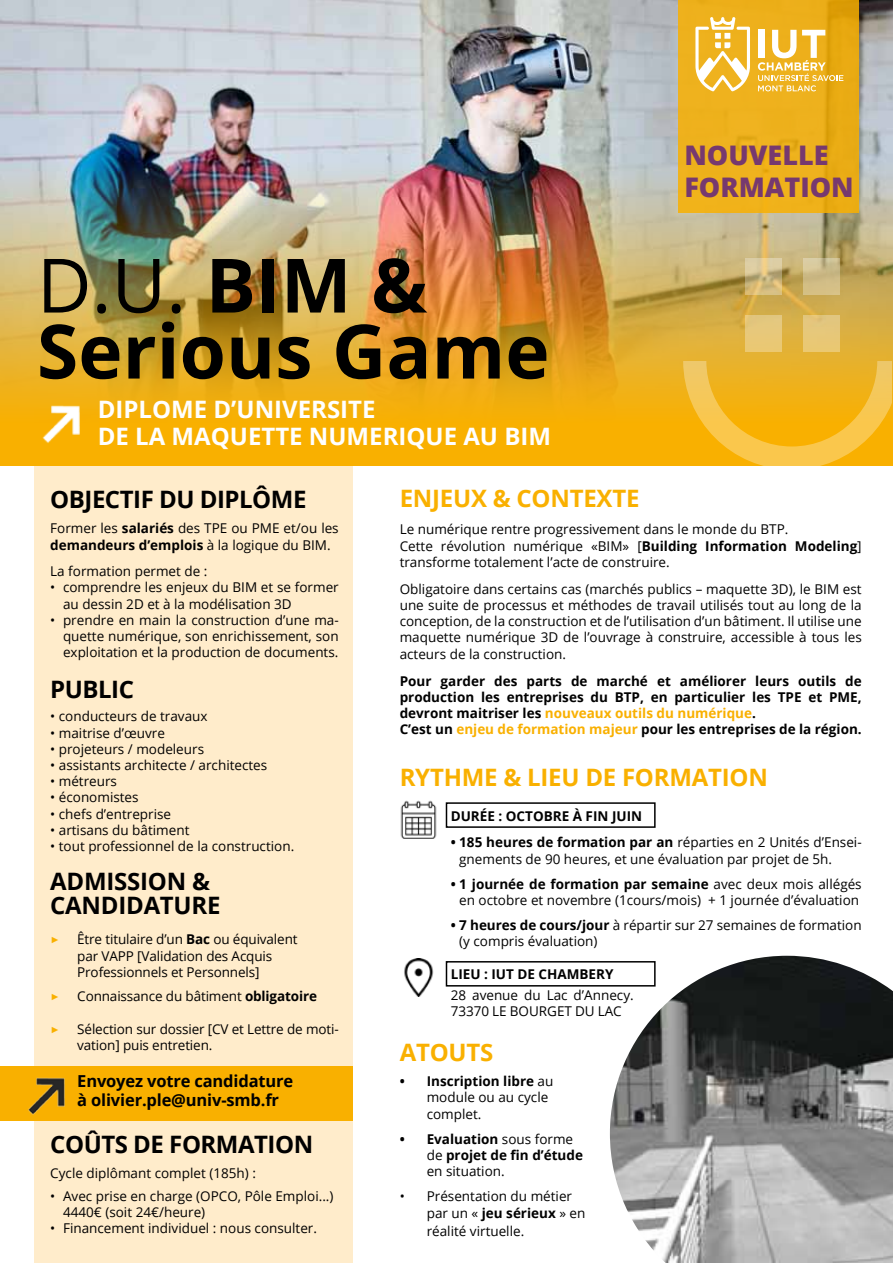
<style>
.page{position:relative;width:893px;height:1263px;background:#fff}
.page>*{position:absolute;margin:0;border:0;box-sizing:border-box;transform-origin:0 0}
.t1{font:700 75px/66px "Open Sans";color:#000}
.t2{font:800 27px/32.4px "Open Sans";color:#76396f}
.t3{font:700 24px "Open Sans";letter-spacing:-.02em;color:#000}
.t4{font:700 24px/27px "Open Sans";color:#fff}
.t5{font:700 24px "Open Sans";letter-spacing:-.01em;color:#f9b000}
.t6{font:700 16.5px/19.8px "Open Sans";letter-spacing:-.01em;color:#000}
.t7{font:13.5px/16.2px "Open Sans";color:#000}
.t8{font:700 13.5px/16.2px "Open Sans";color:#000}
.s1{font-weight:400}
.s2{font-weight:700}
.s3{font-family:"Montserrat";font-size:15px;color:#f9b000}
.s4{font-family:"Montserrat";font-weight:400;font-size:15px;color:#f9b000}
.s5{color:#f9b000}
</style>
<div class="page">
<img style="left:610px;top:956px;width:283px;height:307px">
<img style="left:400px;top:800px;width:46px;height:39px">
<img style="left:404px;top:959px;width:30px;height:37px">
<div style="left:34px;top:410px;width:319px;height:853px;background:#ffeccb"></div>
<div style="left:0;top:1066px;width:353px;height:54px;background:#f9b000"></div>
<img style="left:21px;top:1077px;width:59px;height:44px">
<div style="left:446px;top:802px;width:210px;height:26px;border:2px solid #000"></div>
<div style="left:446px;top:961px;width:210px;height:25px;border:2px solid #000"></div>
<img style="left:0;top:0;width:893px;height:94px">
<img style="left:0;top:94px;width:893px;height:371px">
<svg style="left:683px;top:361px;width:208px;height:105px"></svg>
<svg style="left:745px;top:258px;width:37px;height:36px"></svg>
<svg style="left:803px;top:258px;width:36px;height:36px"></svg>
<div style="left:803px;top:316px;width:36px;height:36px;background:#e7c778"></div>
<div style="left:745px;top:316px;width:37px;height:36px;background:#e7c879"></div>
<div style="left:678px;top:0;width:181px;height:213px;background:#eeb11b"></div>
<svg style="left:695px;top:17px;width:55px;height:74px"></svg>
<svg style="left:758px;top:30px;width:85px;height:61px"></svg>
<img style="left:36px;top:393px;width:59px;height:68px">
<h1 class="t1" style="left:37px;top:250px;width:514px"><span class="s1">D.U.</span> BIM &amp;<br>Serious Game</h1>
<h3 class="t4" style="left:98px;top:395px;width:455px">DIPLOME D’UNIVERSITE<br>DE LA MAQUETTE NUMERIQUE AU BIM</h3>
<h2 class="t2" style="left:684px;top:137px;width:171px">NOUVELLE<br>FORMATION</h2>
<h3 class="t3" style="left:50px;top:482px;width:31px">Objecti</h3>
<h3 class="t3" style="left:141px;top:482px;width:148px">f du diplôme</h3>
<p class="t7" style="left:50px;top:520px;width:290px">Former les <span class="s2">salariés</span> des TPE ou PME et/ou les <span class="s2">demandeurs d’emplois</span> à la logique du BIM.</p>
<p class="t7" style="left:50px;top:563px;width:159px">La formation permet de :</p>
<p class="t7" style="left:63px;top:579px;width:277px;text-indent:-13px">• comprendre les enjeux du BIM et se former au dessin 2D et à la modélisation 3D</p>
<p class="t7" style="left:63px;top:611px;width:277px;text-align:justify;text-indent:-13px">• prendre en main la construction d’une ma&shy;quette numérique, son enrichissement, son exploitation et la production de documents.</p>
<h3 class="t3" style="left:50px;top:672px;width:29px">Public</h3>
<p class="t7" style="left:50px;top:708px;width:159px">• conducteurs de travaux</p>
<p class="t7" style="left:50px;top:724px;width:116px">• maitrise d’œuvre</p>
<p class="t7" style="left:50px;top:740px;width:155px">• projeteurs / modeleurs</p>
<p class="t7" style="left:50px;top:757px;width:219px">• assistants architecte / architectes</p>
<p class="t7" style="left:50px;top:773px;width:68px">• métreurs</p>
<p class="t7" style="left:50px;top:789px;width:90px">• économistes</p>
<p class="t7" style="left:50px;top:805px;width:122px">• chefs d’entreprise</p>
<p class="t7" style="left:50px;top:821px;width:141px">• artisans du bâtiment</p>
<p class="t7" style="left:50px;top:838px;width:245px">• tout professionnel de la construction.</p>
<h3 class="t3" style="left:50px;top:865px;width:49px">admission</h3>
<h3 class="t3" style="left:192px;top:865px;width:19px">&amp;</h3>
<h3 class="t3" style="left:50px;top:889px;width:126px">can di dature</h3>
<p class="t7" style="left:77px;top:931px;width:222px;text-indent:-27px"><span class="s3">▶</span> Être titulaire d’un <span class="s2">Bac</span> ou équivalent par VAPP [Validation des Acquis<br>Professionnels et Personnels]</p>
<p class="t7" style="left:50px;top:987px;width:268px"><span class="s3">▶</span> Connaissance du bâtiment <span class="s2">obligatoire</span></p>
<p class="t7" style="left:77px;top:1020px;width:263px;text-indent:-27px"><span class="s3">▶</span> Sélection sur dossier [CV et Lettre de moti&shy;vation] puis entretien.</p>
<p class="t6" style="left:77px;top:1070px;width:217px;text-indent:-27px"><span class="s4">▶</span> Envoyez votre candidature à olivier.ple@univ-smb.fr</p>
<h3 class="t3" style="left:50px;top:1127px;width:151px">Co ûts de form</h3>
<h3 class="t3" style="left:238px;top:1127px;width:32px">ation</h3>
<p class="t7" style="left:50px;top:1165px;width:207px">Cycle diplômant complet (185h) :</p>
<p class="t7" style="left:63px;top:1187px;width:272px;text-indent:-13px">• Avec prise en charge (OPCO, Pôle Emploi...)<br>4440€ (soit 24€/heure)</p>
<p class="t7" style="left:50px;top:1219px;width:268px">• Financement individuel : nous consulter.</p>
<h3 class="t5" style="left:400px;top:482px;width:241px">ENJEUX &amp; CONTEXTE</h3>
<p class="t7" style="left:400px;top:521px;width:463px">Le numérique rentre progressivement dans le monde du BTP.<br>Cette révolution numérique «BIM» [<span class="s2">Building Information Modeling</span>] transforme totalement l’acte de construire.</p>
<p class="t7" style="left:400px;top:580px;width:464px;text-align:justify">Obligatoire dans certains cas (marchés publics – maquette 3D), le BIM est une suite de processus et méthodes de travail utilisés tout au long de la conception, de la construction et de l’utilisation d’un bâtiment. Il utilise une maquette numérique 3D de l’ouvrage à construire, accessible à tous les acteurs de la construction.</p>
<p class="t8" style="left:400px;top:672px;width:464px">Pour garder des parts de marché et améliorer leurs outils de production les entreprises du BTP, en particulier les TPE et PME, devront maitriser les <span class="s5">nouveaux outils du numérique</span>.<br>C’est un <span class="s5">enjeu de formation majeur</span> pour les entreprises de la région.</p>
<h3 class="t5" style="left:400px;top:761px;width:255px">RYTHME &amp; LIEU de form</h3>
<h3 class="t5" style="left:692px;top:761px;width:32px">ation</h3>
<p class="t8" style="left:451px;top:807px;width:11px">Dur</p>
<p class="t8" style="left:480px;top:807px;width:47px">ée : Octobre</p>
<p class="t8" style="left:573px;top:807px;width:53px">à fin Juin</p>
<p class="t7" style="left:459px;top:834px;width:404px;text-indent:-9px"><span class="s2">• 185 heures de formation par an</span> réparties en 2 Unités d’Ensei&shy;gnements de 90 heures, et une évaluation par projet de 5h.</p>
<p class="t7" style="left:451px;top:875px;width:412px;text-align:center"><span class="s2">• 1 journée de formation par semaine</span> avec deux mois allégés en octobre et novembre (1cours/mois) + 1 journée d’évaluation</p>
<p class="t7" style="left:459px;top:917px;width:404px;text-indent:-9px"><span class="s2">• 7 heures de cours/jour</span> à répartir sur 27 semaines de formation (y compris évaluation)</p>
<p class="t8" style="left:451px;top:965px;width:16px">Lieu</p>
<p class="t8" style="left:484px;top:965px;width:131px">: IUT de CHAMBERY</p>
<p class="t7" style="left:451px;top:986px;width:184px">28 avenue du Lac d’Annecy.<br>73370 LE BOURGET DU LAC</p>
<h3 class="t5" style="left:400px;top:1035px;width:95px">ATOUTS</h3>
<p class="t7" style="left:427px;top:1073px;width:128px;text-indent:-27px"><span class="s2">• Inscription libre</span> au module ou au cycle complet.</p>
<p class="t8" style="left:427px;top:1130px;width:158px;text-indent:-27px">• Evaluation <span class="s1">sous forme de</span> projet de fin d’étude <span class="s1">en situation.</span></p>
<p class="t7" style="left:427px;top:1188px;width:160px;text-indent:-27px">• Présentation du métier par un « <span class="s2">jeu sérieux</span> » en</p>
<p class="t7" style="left:427px;top:1222px;width:99px">réalité virtuelle.</p>
</div>
